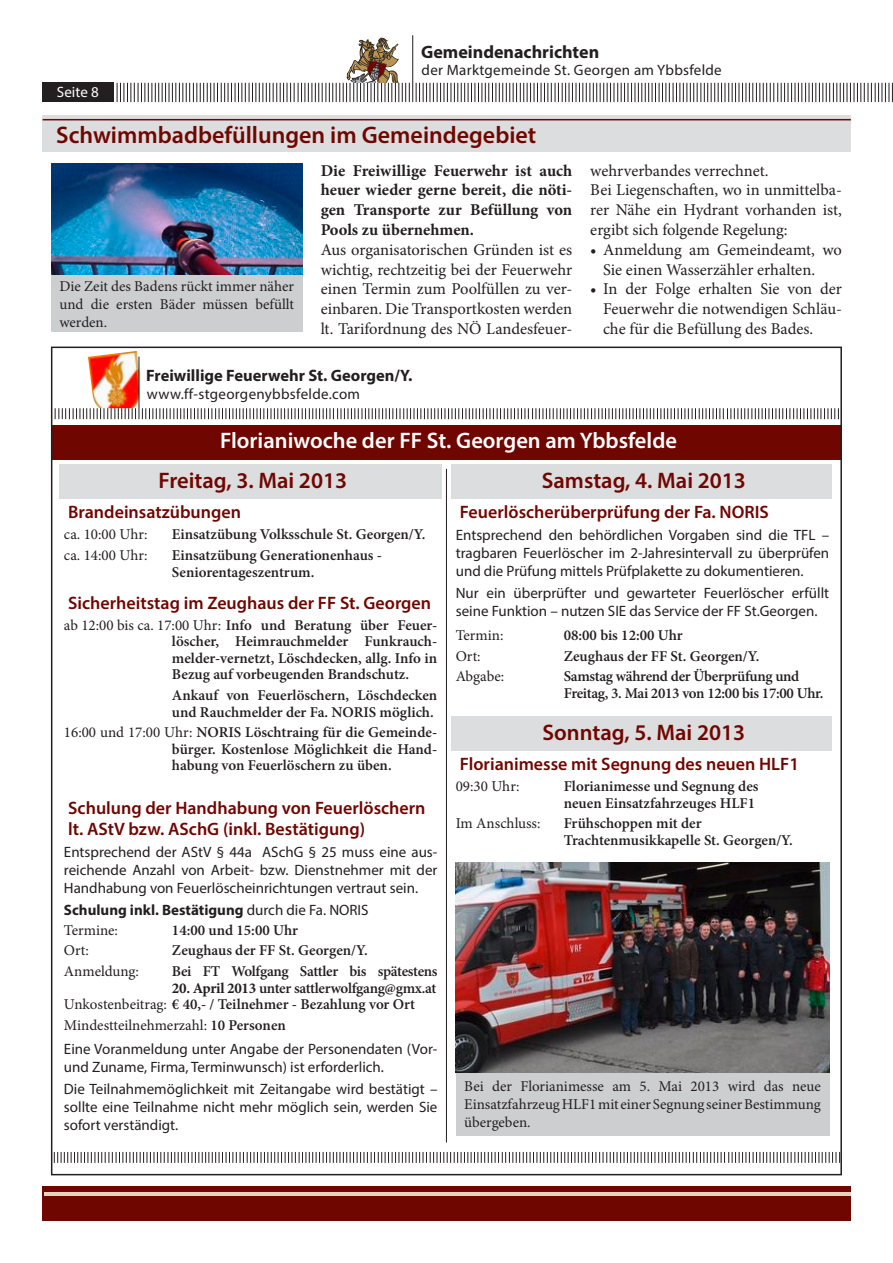
<style>
.page{position:relative;width:893px;height:1263px;background:#fff}
.page>*{position:absolute;margin:0;border:0;box-sizing:border-box;transform-origin:0 0}
.t1{font:600 24px "Myriad Pro";color:#700600}
.t2{font:600 22.5px "Myriad Pro";color:#700600}
.t3{font:600 22.5px "Myriad Pro";color:#fff}
.t4{font:600 18px/21.6px "Myriad Pro";color:#700600}
.t5{font:700 18px "Myriad Pro";color:#231f20}
.t6{font:16.5px/19.8px "Minion Pro";color:#231f20;text-align:justify}
.t7{font:700 16.5px/19.8px "Minion Pro";color:#231f20;text-align:justify}
.t8{font:700 16.5px "Myriad Pro";color:#231f20}
.t9{font:600 15px/16.5px "Minion Pro";letter-spacing:-.005em;color:#231f20}
.t10{font:15px/18px "Myriad Pro";color:#231f20;text-align:justify}
.t11{font:15px/18px "Minion Pro";color:#231f20;text-align:justify}
.t12{font:15px "Myriad Pro";letter-spacing:.02em;color:#231f20}
.t13{font:700 15px "Myriad Pro";color:#231f20}
.t14{font:600 15px "Minion Pro";letter-spacing:-.025em;color:#231f20}
.t15{font:15px "Myriad Pro";color:#fff}
.s1{font-weight:400}
.s2{font-weight:700}
.s3{font-weight:600}
</style>
<div class="page">
<hr style="left:412px;top:35px;width:1px;height:67px;background:#231f20">
<svg style="left:416px;top:83px;width:477px;height:19px"></svg>
<div style="left:43px;top:83px;width:71px;height:19px;background:#231f20"></div>
<svg style="left:117px;top:37px;width:293px;height:65px"></svg>
<div style="left:43px;top:1186px;width:808px;height:34px;background:#700600"></div>
<hr style="left:44px;top:1192px;width:807px;height:4px;background:#e4d4bb">
<div style="left:51px;top:425px;width:791px;height:34px;background:#700600"></div>
<div style="left:59px;top:465px;width:383px;height:34px;background:#dcdddf"></div>
<div style="left:451px;top:465px;width:381px;height:34px;background:#dcdddf"></div>
<div style="left:451px;top:717px;width:381px;height:34px;background:#dcdddf"></div>
<img style="left:88px;top:351px;width:51px;height:57px">
<hr style="left:446px;top:469px;width:1px;height:673px;background:#231f20">
<svg style="left:55px;top:408px;width:81px;height:11px"></svg>
<hr style="left:139px;top:357px;width:1px;height:62px;background:#231f20">
<svg style="left:142px;top:408px;width:697px;height:11px"></svg>
<svg style="left:54px;top:1152px;width:783px;height:11px"></svg>
<div style="left:456px;top:1072px;width:373px;height:64px;background:#cdced0"></div>
<img style="left:456px;top:863px;width:373px;height:209px">
<div style="left:43px;top:115px;width:808px;height:37px;background:#dcdddf"></div>
<hr style="left:43px;top:119px;width:808px;height:1px;background:#700600">
<img style="left:51px;top:164px;width:252px;height:111px">
<div style="left:51px;top:275px;width:252px;height:57px;background:#cdced0"></div>
<p class="t5" style="left:421px;top:40px;width:180px">Gemeindenachrichten</p>
<p class="t15" style="left:57px;top:83px;width:43px">Seite 8</p>
<p class="t12" style="left:422px;top:61px;width:302px">der Marktgemeinde St. Georgen am Ybbsfelde</p>
<h1 class="t1" style="left:56px;top:119px;width:482px">Schwimmbadbefüllungen im Gemeindegebiet</h1>
<p class="t7" style="left:321px;top:160px;width:253px">Die Freiwillige Feuerwehr ist auch heuer wieder gerne bereit, die nöti&shy;gen Transporte zur Befüllung von Pools zu übernehmen.</p>
<p class="t6" style="left:321px;top:240px;width:253px">Aus organisatorischen Gründen ist es wichtig, rechtzeitig bei der Feuerwehr einen Termin zum Poolfüllen zu ver&shy;einbaren. Die Transportkosten werden lt. Tarifordnung des NÖ Landesfeuer-</p>
<p class="t11" style="left:59px;top:277px;width:236px">Die Zeit des Badens rückt immer näher und die ersten Bäder müssen befüllt werden.</p>
<p class="t8" style="left:146px;top:364px;width:268px">Freiwillige Feuerwehr St. Georgen/Y.</p>
<p class="t12" style="left:147px;top:385px;width:215px">www.ff-stgeorgenybbsfelde.com</p>
<p class="t6" style="left:590px;top:161px;width:253px;text-align:left">wehrverbandes verrechnet.<br>Bei Liegenschaften, wo in unmittelba&shy;rer Nähe ein Hydrant vorhanden ist, ergibt sich folgende Regelung:</p>
<p class="t6" style="left:603px;top:240px;width:240px;text-indent:-13px">• Anmeldung am Gemeindeamt, wo<br>Sie einen Wasserzähler erhalten.</p>
<p class="t6" style="left:603px;top:279px;width:240px;text-indent:-13px">• In der Folge erhalten Sie von der Feuerwehr die notwendigen Schläu&shy;che für die Befüllung des Bades.</p>
<h2 class="t3" style="left:220px;top:427px;width:458px">Florianiwoche der FF St. Georgen am Ybbsfelde</h2>
<h2 class="t2" style="left:158px;top:466px;width:190px">Freitag, 3. Mai 2013</h2>
<h2 class="t2" style="left:542px;top:466px;width:206px">Samstag, 4. Mai 2013</h2>
<p class="t4" style="left:68px;top:501px;width:174px">Brandeinsatzübungen</p>
<p class="t11" style="left:64px;top:525px;width:85px">ca. 10:00 Uhr:</p>
<p class="t9" style="left:172px;top:526px;width:255px">Einsatzübung Volksschule St. Georgen/Y.</p>
<p class="t11" style="left:64px;top:546px;width:85px">ca. 14:00 Uhr:</p>
<p class="t9" style="left:172px;top:547px;width:212px">Einsatzübung Generationenhaus -<br>Seniorentageszentrum.</p>
<p class="t9" style="left:172px;top:617px;width:267px;text-align:justify;text-indent:-108px"><span class="s1">ab 12:00 bis ca. 17:00 Uhr:</span> Info und Beratung über Feuer&shy;löscher, Heimrauchmelder Funkrauch&shy;melder-vernetzt, Löschdecken, allg. Info in Bezug auf vorbeugenden Brandschutz.</p>
<p class="t9" style="left:172px;top:687px;width:267px">Ankauf von Feuerlöschern, Löschdecken und Rauchmelder der Fa. NORIS möglich.</p>
<p class="t9" style="left:172px;top:724px;width:267px;text-align:justify;text-indent:-108px"><span class="s1">16:00 und 17:00 Uhr:</span> NORIS Löschtraing für die Gemeinde&shy;bürger. Kostenlose Möglichkeit die Hand&shy;habung von Feuerlöschern zu üben.</p>
<p class="t4" style="left:68px;top:591px;width:364px">Sicherheitstag im Zeughaus der FF St. Georgen</p>
<p class="t4" style="left:68px;top:796px;width:359px">Schulung der Handhabung von Feuerlöschern lt. AStV bzw. ASchG (inkl. Bestätigung)</p>
<p class="t10" style="left:64px;top:842px;width:375px">Entsprechend der AStV § 44a ASchG § 25 muss eine aus&shy;reichende Anzahl von Arbeit- bzw. Dienstnehmer mit der Handhabung von Feuerlöscheinrichtungen vertraut sein.</p>
<p class="t13" style="left:64px;top:900px;width:306px">Schulung inkl. Bestätigung <span class="s1">durch die Fa. NORIS</span></p>
<p class="t11" style="left:64px;top:921px;width:56px">Termine:</p>
<p class="t9" style="left:172px;top:921px;width:128px">14:00 und 15:00 Uhr</p>
<p class="t11" style="left:64px;top:941px;width:26px">Ort:</p>
<p class="t9" style="left:172px;top:942px;width:197px">Zeughaus der FF St. Georgen/Y.</p>
<p class="t11" style="left:64px;top:962px;width:77px">Anmeldung:</p>
<p class="t14" style="left:172px;top:961px;width:267px">Bei FT Wolfgang Sattler bis spätestens</p>
<p class="t9" style="left:64px;top:979px;width:374px;text-indent:108px"><span class="s2">20. April 2013</span> unter sattlerwolfgang@gmx.at<br><span class="s1">Unkostenbeitrag:</span> € 40,- / Teilnehmer - Bezahlung vor Ort</p>
<p class="t11" style="left:64px;top:1016px;width:223px">Mindestteilnehmerzahl: <span class="s3">10 Personen</span></p>
<p class="t10" style="left:64px;top:1040px;width:375px">Eine Voranmeldung unter Angabe der Personendaten (Vor&shy;und Zuname, Firma, Terminwunsch) ist erforderlich.</p>
<p class="t10" style="left:64px;top:1080px;width:375px">Die Teilnahmemöglichkeit mit Zeitangabe wird bestätigt – sollte eine Teilnahme nicht mehr möglich sein, werden Sie sofort verständigt.</p>
<p class="t4" style="left:460px;top:501px;width:310px">Feuerlöscherüberprüfung der Fa. NORIS</p>
<p class="t10" style="left:456px;top:525px;width:375px">Entsprechend den behördlichen Vorgaben sind die TFL – tragbaren Feuerlöscher im 2-Jahresintervall zu überprüfen und die Prüfung mittels Prüfplakette zu dokumentieren.</p>
<p class="t10" style="left:456px;top:584px;width:375px">Nur ein überprüfter und gewarteter Feuerlöscher erfüllt seine Funktion – nutzen SIE das Service der FF St.Georgen.</p>
<p class="t11" style="left:456px;top:626px;width:49px">Termin:</p>
<p class="t9" style="left:564px;top:627px;width:121px">08:00 bis 12:00 Uhr</p>
<p class="t11" style="left:456px;top:647px;width:26px">Ort:</p>
<p class="t9" style="left:564px;top:647px;width:197px">Zeughaus der FF St. Georgen/Y.</p>
<p class="t11" style="left:456px;top:667px;width:50px">Abgabe:</p>
<p class="t9" style="left:564px;top:668px;width:261px">Samstag während der Überprüfung und<br>Freitag, 3. Mai 2013 von 12:00 bis 17:00 Uhr.</p>
<h2 class="t2" style="left:542px;top:718px;width:204px">Sonntag, 5. Mai 2013</h2>
<p class="t4" style="left:460px;top:753px;width:340px">Florianimesse mit Segnung des neuen HLF1</p>
<p class="t11" style="left:456px;top:777px;width:65px">09:30 Uhr:</p>
<p class="t9" style="left:564px;top:778px;width:196px">Florianimesse und Segnung des neuen Einsatzfahrzeuges HLF1</p>
<p class="t11" style="left:456px;top:814px;width:86px">Im Anschluss:</p>
<p class="t9" style="left:564px;top:815px;width:231px">Frühschoppen mit der<br>Trachtenmusikkapelle St. Georgen/Y.</p>
<p class="t11" style="left:464px;top:1078px;width:358px">Bei der Florianimesse am 5. Mai 2013 wird das neue Einsatzfahrzeug HLF1 mit einer Segnung seiner Bestimmung übergeben.</p>
</div>
